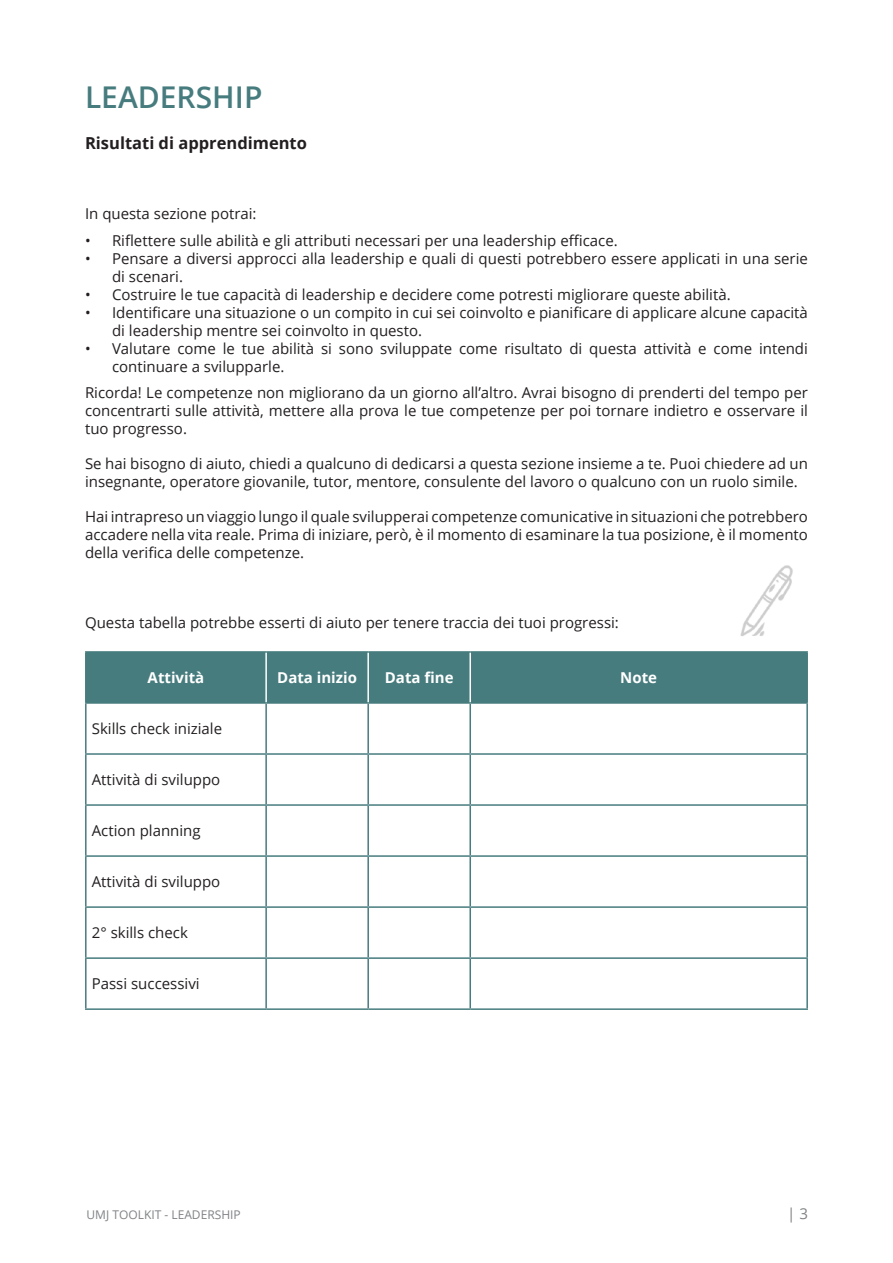
<style>
.page{position:relative;width:893px;height:1263px;background:#fff}
.page>*{position:absolute;margin:0;border:0;box-sizing:border-box;transform-origin:0 0}
.nagowlowek_I{font:600 30px "Open Sans";color:#477c7e}
.naglowek_II{font:700 16.5px "Open Sans";color:#231f20}
.tekst{font:15px/18px "Open Sans";color:#231f20}
.tekst-2{font:700 15px "Open Sans";color:#fff}
.t1{font:15px "Open Sans";color:#808285}
.t2{font:12px "Open Sans";color:#808285}
</style>
<div class="page">
<div style="left:87px;top:653px;width:719px;height:49px;background:#477c7e"></div>
<hr style="left:85px;top:651px;width:181px;height:2px;background:#477c7e">
<hr style="left:85px;top:653px;width:2px;height:49px;background:#477c7e">
<hr style="left:266px;top:651px;width:102px;height:2px;background:#477c7e">
<hr style="left:368px;top:651px;width:102px;height:2px;background:#477c7e">
<hr style="left:470px;top:651px;width:338px;height:2px;background:#477c7e">
<hr style="left:806px;top:653px;width:2px;height:49px;background:#477c7e">
<hr style="left:85px;top:702px;width:181px;height:2px;background:#477c7e">
<hr style="left:85px;top:704px;width:2px;height:49px;background:#477c7e">
<hr style="left:266px;top:702px;width:102px;height:2px;background:#477c7e">
<hr style="left:265px;top:704px;width:2px;height:49px;background:#477c7e">
<hr style="left:368px;top:702px;width:102px;height:2px;background:#477c7e">
<hr style="left:367px;top:704px;width:2px;height:49px;background:#477c7e">
<hr style="left:470px;top:702px;width:338px;height:2px;background:#477c7e">
<hr style="left:469px;top:704px;width:2px;height:49px;background:#477c7e">
<hr style="left:806px;top:704px;width:2px;height:49px;background:#477c7e">
<hr style="left:85px;top:753px;width:181px;height:2px;background:#477c7e">
<hr style="left:85px;top:755px;width:2px;height:49px;background:#477c7e">
<hr style="left:266px;top:753px;width:102px;height:2px;background:#477c7e">
<hr style="left:265px;top:755px;width:2px;height:49px;background:#477c7e">
<hr style="left:368px;top:753px;width:102px;height:2px;background:#477c7e">
<hr style="left:367px;top:755px;width:2px;height:49px;background:#477c7e">
<hr style="left:470px;top:753px;width:338px;height:2px;background:#477c7e">
<hr style="left:469px;top:755px;width:2px;height:49px;background:#477c7e">
<hr style="left:806px;top:755px;width:2px;height:49px;background:#477c7e">
<hr style="left:85px;top:804px;width:181px;height:2px;background:#477c7e">
<hr style="left:85px;top:806px;width:2px;height:49px;background:#477c7e">
<hr style="left:266px;top:804px;width:102px;height:2px;background:#477c7e">
<hr style="left:265px;top:806px;width:2px;height:49px;background:#477c7e">
<hr style="left:368px;top:804px;width:102px;height:2px;background:#477c7e">
<hr style="left:367px;top:806px;width:2px;height:49px;background:#477c7e">
<hr style="left:470px;top:804px;width:338px;height:2px;background:#477c7e">
<hr style="left:469px;top:806px;width:2px;height:49px;background:#477c7e">
<hr style="left:806px;top:806px;width:2px;height:49px;background:#477c7e">
<hr style="left:85px;top:855px;width:181px;height:2px;background:#477c7e">
<hr style="left:85px;top:857px;width:2px;height:49px;background:#477c7e">
<hr style="left:266px;top:855px;width:102px;height:2px;background:#477c7e">
<hr style="left:265px;top:857px;width:2px;height:49px;background:#477c7e">
<hr style="left:368px;top:855px;width:102px;height:2px;background:#477c7e">
<hr style="left:367px;top:857px;width:2px;height:49px;background:#477c7e">
<hr style="left:470px;top:855px;width:338px;height:2px;background:#477c7e">
<hr style="left:469px;top:857px;width:2px;height:49px;background:#477c7e">
<hr style="left:806px;top:857px;width:2px;height:49px;background:#477c7e">
<hr style="left:85px;top:906px;width:181px;height:2px;background:#477c7e">
<hr style="left:85px;top:908px;width:2px;height:49px;background:#477c7e">
<hr style="left:266px;top:906px;width:102px;height:2px;background:#477c7e">
<hr style="left:265px;top:908px;width:2px;height:49px;background:#477c7e">
<hr style="left:368px;top:906px;width:102px;height:2px;background:#477c7e">
<hr style="left:367px;top:908px;width:2px;height:49px;background:#477c7e">
<hr style="left:470px;top:906px;width:338px;height:2px;background:#477c7e">
<hr style="left:469px;top:908px;width:2px;height:49px;background:#477c7e">
<hr style="left:806px;top:908px;width:2px;height:49px;background:#477c7e">
<hr style="left:85px;top:957px;width:181px;height:2px;background:#477c7e">
<hr style="left:85px;top:959px;width:2px;height:49px;background:#477c7e">
<hr style="left:266px;top:957px;width:102px;height:2px;background:#477c7e">
<hr style="left:265px;top:959px;width:2px;height:49px;background:#477c7e">
<hr style="left:368px;top:957px;width:102px;height:2px;background:#477c7e">
<hr style="left:367px;top:959px;width:2px;height:49px;background:#477c7e">
<hr style="left:470px;top:957px;width:338px;height:2px;background:#477c7e">
<hr style="left:469px;top:959px;width:2px;height:49px;background:#477c7e">
<hr style="left:806px;top:959px;width:2px;height:49px;background:#477c7e">
<hr style="left:85px;top:1008px;width:181px;height:2px;background:#477c7e">
<hr style="left:266px;top:1008px;width:102px;height:2px;background:#477c7e">
<hr style="left:368px;top:1008px;width:102px;height:2px;background:#477c7e">
<hr style="left:470px;top:1008px;width:338px;height:2px;background:#477c7e">
<hr style="left:265px;top:653px;width:2px;height:49px;background:#fff">
<hr style="left:367px;top:653px;width:2px;height:49px;background:#fff">
<hr style="left:469px;top:653px;width:2px;height:49px;background:#fff">
<img style="left:703px;top:565px;width:105px;height:99px">
<p class="nagowlowek_I" style="left:85px;top:77px;width:179px">LEADERSHIP</p>
<p class="naglowek_II" style="left:85px;top:131px;width:223px">Risultati di apprendimento</p>
<p class="tekst" style="left:85px;top:204px;width:173px">In questa sezione potrai:</p>
<p class="tekst" style="left:85px;top:231px;width:534px">• Riflettere sulle abilità e gli attributi necessari per una leadership efficace.</p>
<p class="tekst" style="left:112px;top:249px;width:697px;text-indent:-27px">• Pensare a diversi approcci alla leadership e quali di questi potrebbero essere applicati in una serie di scenari.</p>
<p class="tekst" style="left:85px;top:285px;width:647px">• Costruire le tue capacità di leadership e decidere come potresti migliorare queste abilità.</p>
<p class="tekst" style="left:112px;top:303px;width:697px;text-indent:-27px">• Identificare una situazione o un compito in cui sei coinvolto e pianificare di applicare alcune capacità di leadership mentre sei coinvolto in questo.</p>
<p class="tekst" style="left:112px;top:339px;width:697px;text-indent:-27px">• Valutare come le tue abilità si sono sviluppate come risultato di questa attività e come intendi continuare a svilupparle.</p>
<p class="tekst" style="left:85px;top:383px;width:724px;text-align:justify">Ricorda! Le competenze non migliorano da un giorno all’altro. Avrai bisogno di prenderti del tempo per concentrarti sulle attività, mettere alla prova le tue competenze per poi tornare indietro e osservare il tuo progresso.</p>
<p class="tekst" style="left:85px;top:454px;width:724px">Se hai bisogno di aiuto, chiedi a qualcuno di dedicarsi a questa sezione insieme a te. Puoi chiedere ad un insegnante, operatore giovanile, tutor, mentore, consulente del lavoro o qualcuno con un ruolo simile.</p>
<p class="tekst" style="left:85px;top:507px;width:724px;text-align:justify">Hai intrapreso un viaggio lungo il quale svilupperai competenze comunicative in situazioni che potrebbero accadere nella vita reale. Prima di iniziare, però, è il momento di esaminare la tua posizione, è il momento della verifica delle competenze.</p>
<p class="tekst" style="left:85px;top:613px;width:535px">Questa tabella potrebbe esserti di aiuto per tenere traccia dei tuoi progressi:</p>
<p class="tekst-2" style="left:148px;top:667px;width:58px">Attività</p>
<p class="tekst-2" style="left:277px;top:667px;width:81px">Data inizio</p>
<p class="tekst-2" style="left:385px;top:667px;width:70px">Data fine</p>
<p class="tekst-2" style="left:620px;top:667px;width:38px">Note</p>
<p class="tekst" style="left:92px;top:719px;width:132px">Skills check iniziale</p>
<p class="tekst" style="left:92px;top:770px;width:130px">Attività di sviluppo</p>
<p class="tekst" style="left:92px;top:821px;width:110px">Action planning</p>
<p class="tekst" style="left:92px;top:872px;width:130px">Attività di sviluppo</p>
<p class="tekst" style="left:92px;top:923px;width:98px">2° skills check</p>
<p class="tekst" style="left:92px;top:974px;width:109px">Passi successivi</p>
<p class="t2" style="left:87px;top:1207px;width:156px">UMJ TOOLKIT - LEADERSHIP</p>
<p class="t1" style="left:787px;top:1204px;width:22px">| 3</p>
</div>
